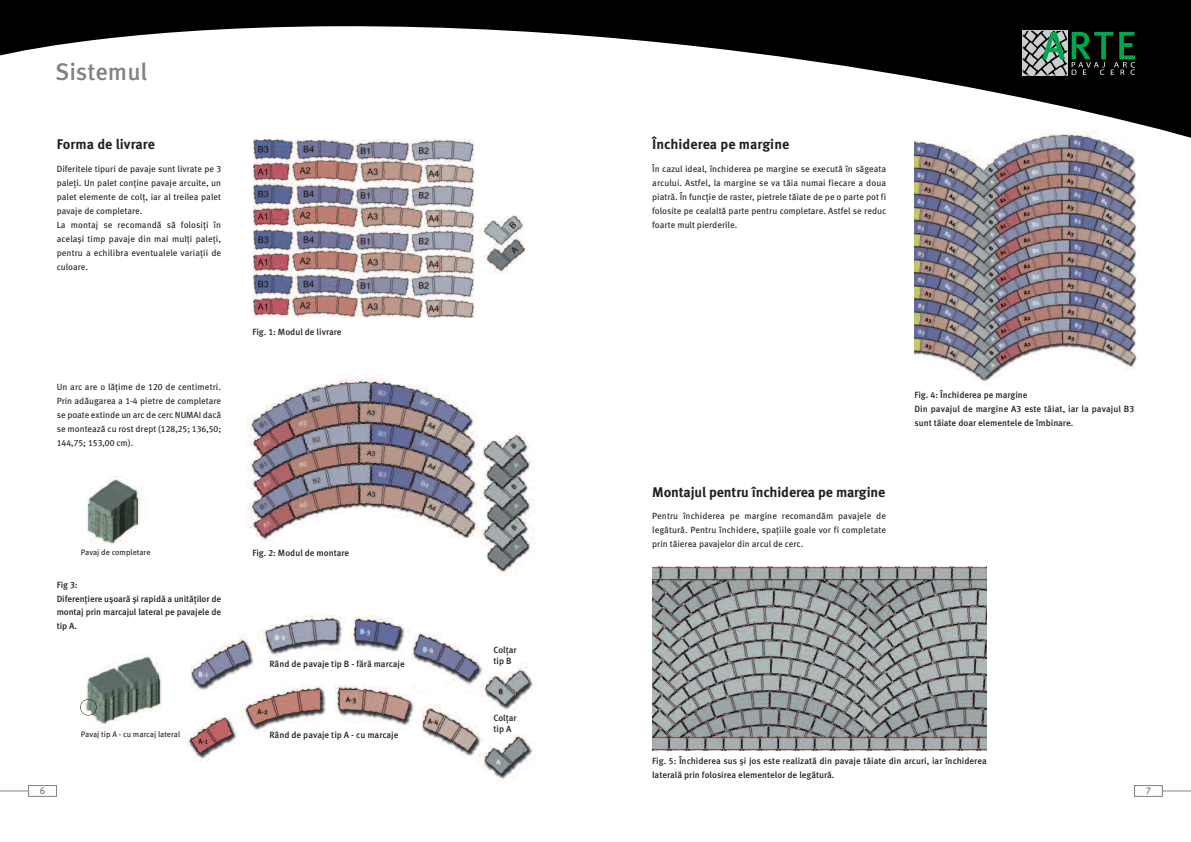
<style>
.page{position:relative;width:1191px;height:842px;background:#fff}
.page>*{position:absolute;margin:0;border:0;box-sizing:border-box;transform-origin:0 0}
.t1{font:500 24px "Meta Pro";letter-spacing:-.005em;color:#808285}
.t2{font:700 14px "Meta Pro";letter-spacing:-.005em;color:#231f20}
.t3{font:10px "Meta Plus Medium Caps";color:#808285}
.t4{font:9px/14px "Meta Pro";color:#231f20;text-align:justify}
.t5{font:500 9px/14px "Meta Pro";color:#231f20}
.t6{font:9px "Meta Plus Book Caps";color:#231f20}
.t7{font:8px "Meta Pro";letter-spacing:-.005em;color:#231f20}
.s1{font-family:"Meta Plus Book Caps"}
.s2{font-family:"Meta Pro"}
.s3{font-family:"Meta Plus Medium Caps";font-weight:400}
</style>
<div class="page">
<img style="left:190px;top:615px;width:347px;height:97px">
<img style="left:183px;top:725px;width:322px;height:57px">
<img style="left:80px;top:654px;width:82px;height:75px">
<img style="left:253px;top:140px;width:222px;height:177px">
<img style="left:247px;top:374px;width:289px;height:201px">
<img style="left:652px;top:566px;width:334px;height:184px">
<img style="left:914px;top:140px;width:224px;height:244px">
<svg style="left:0;top:0;width:1191px;height:140px"></svg>
<svg style="left:1022px;top:30px;width:113px;height:45px;background:#395a4a"></svg>
<div style="left:1134px;top:785px;width:28px;height:12px;border:1px solid #808285"></div>
<svg style="left:1162px;top:791px;width:29px;height:1px"></svg>
<div style="left:28px;top:785px;width:29px;height:12px;border:1px solid #808285"></div>
<svg style="left:0;top:791px;width:28px;height:1px"></svg>
<div style="left:80px;top:699px;width:17px;height:16px;border:1px solid #231f20;border-radius:50%"></div>
<img style="left:87px;top:476px;width:56px;height:68px">
<img style="left:479px;top:139px;width:45px;height:135px">
<h1 class="t1" style="left:55px;top:64px;width:94px">Sistemul</h1>
<h2 class="t2" style="left:57px;top:140px;width:100px">Forma de livrare</h2>
<p class="t4" style="left:57px;top:163px;width:166px;text-align:left">Diferitele tipuri de pavaje sunt livrate pe <span class="s1">3 </span>paleţi. Un palet conţine pavaje arcuite, un palet elemente de colţ, iar al treilea palet pavaje de completare.<br>La montaj se recomandă să folosiţi în acelaşi timp pavaje din mai mulţi paleţi, pentru a echilibra eventualele variaţii de culoare.</p>
<p class="t4" style="left:57px;top:381px;width:166px">Un arc are o lăţime de <span class="s1">120</span> de centimetri.<br>Prin adăugarea a <span class="s1">1-4</span> pietre de completare se poate extinde un arc de cerc NUMAI dacă se montează cu rost drept (<span class="s1">128,25; 136,50;</span></p>
<p class="t6" style="left:57px;top:437px;width:78px">144,75; 153,00 <span class="s2">cm).</span></p>
<p class="t5" style="left:252px;top:325px;width:91px">Fig. <span class="s3">1</span>: Modul de livrare</p>
<p class="t7" style="left:81px;top:549px;width:71px">Pavaj de completare</p>
<p class="t5" style="left:57px;top:579px;width:166px;line-height:13.5px">Fig <span class="s3">3</span>:<br>Diferenţiere uşoară şi rapidă a unităţilor de montaj prin marcajul lateral pe pavajele de tip A.</p>
<p class="t5" style="left:252px;top:546px;width:98px">Fig. <span class="s3">2</span>: Modul de montare</p>
<p class="t5" style="left:269px;top:658px;width:137px">Rând de pavaje tip B - fără marcaje</p>
<p class="t7" style="left:81px;top:732px;width:101px">Pavaj tip A - cu marcaj lateral</p>
<p class="t5" style="left:269px;top:729px;width:131px">Rând de pavaje tip A - cu marcaje</p>
<p class="t5" style="left:493px;top:645px;width:25px;line-height:10.8px">Colţar tip B</p>
<p class="t5" style="left:493px;top:714px;width:25px;line-height:10.8px">Colţar tip A</p>
<h2 class="t2" style="left:652px;top:140px;width:139px">Închiderea pe margine</h2>
<p class="t4" style="left:652px;top:163px;width:235px">În cazul ideal, închiderea pe margine se execută în săgeata arcului. Astfel, la margine se va tăia numai fiecare a doua piatră. În funcţie de raster, pietrele tăiate de pe o parte pot fi folosite pe cealaltă parte pentru completare. Astfel se reduc foarte mult pierderile.</p>
<h2 class="t2" style="left:652px;top:487px;width:235px">Montajul pentru închiderea pe margine</h2>
<p class="t4" style="left:652px;top:510px;width:235px">Pentru închiderea pe margine recomandăm pavajele de legătură. Pentru închidere, spaţiile goale vor fi completate prin tăierea pavajelor din arcul de cerc.</p>
<p class="t5" style="left:914px;top:389px;width:221px">Fig. <span class="s3">4</span>: Închiderea pe margine<br>Din pavajul de margine A<span class="s3">3</span> este tăiat, iar la pavajul B<span class="s3">3 </span>sunt tăiate doar elementele de îmbinare.</p>
<p class="t5" style="left:652px;top:755px;width:336px">Fig. <span class="s3">5</span>: Închiderea sus şi jos este realizată din pavaje tăiate din arcuri, iar închiderea laterală prin folosirea elementelor de legătură.</p>
<p class="t3" style="left:40px;top:785px;width:7px">6</p>
<p class="t3" style="left:1145px;top:785px;width:7px">7</p>
</div>
